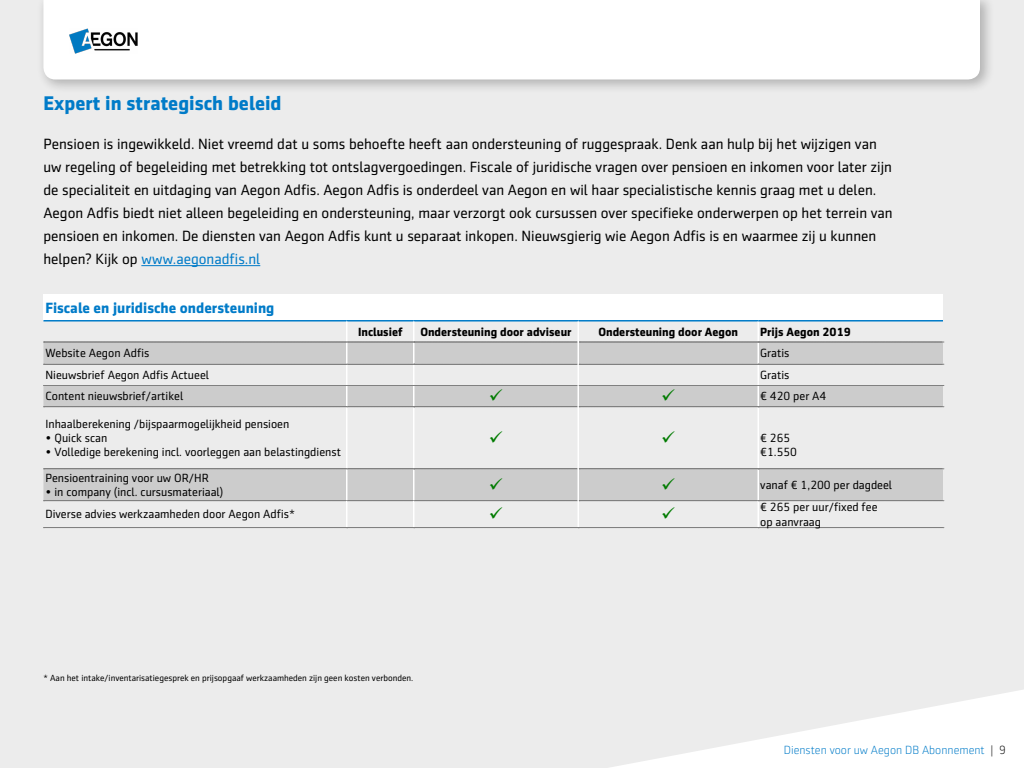
<style>
.page{position:relative;width:1024px;height:768px;background:#ececec}
.page>*{position:absolute;margin:0;border:0;box-sizing:border-box;transform-origin:0 0}
.t1{font:700 20px "Sentico Sans DT";color:#007bc8}
.t2{font:15px/23px "Sentico Sans DT";color:#000}
.t3{font:700 15px "Sentico Sans DT";color:#007bc8}
.t4{font:12px/14.4px "Sentico Sans DT";color:#000}
.t5{font:700 12px "Sentico Sans DT";color:#000}
.t6{font:300 12px "Sentico Sans DT";color:#007bc8}
.t7{font:9px "Sentico Sans DT";color:#000}
.s1{color:#007bc8}
.s2{color:#000}
</style>
<div class="page">
<div style="left:36px;top:0;width:959px;height:94px;background:#000;opacity:.25"></div>
<svg style="left:43px;top:0;width:937px;height:80px"></svg>
<img style="left:69px;top:28px;width:68px;height:25px">
<hr style="left:141px;top:265px;width:119px;height:1px;background:#007bc8">
<div style="left:43px;top:294px;width:900px;height:27px;background:#fff"></div>
<svg style="left:43px;top:342px;width:900px;height:159px;background:#dfdfdf"></svg>
<hr style="left:347px;top:320px;width:67px;height:2px;background:#007bc8">
<hr style="left:414px;top:320px;width:164px;height:2px;background:#007bc8">
<hr style="left:578px;top:320px;width:180px;height:2px;background:#007bc8">
<hr style="left:413px;top:407px;width:1px;height:62px;background:#fff">
<hr style="left:758px;top:407px;width:1px;height:62px;background:#fff">
<hr style="left:413px;top:469px;width:1px;height:32px;background:#fff">
<hr style="left:758px;top:469px;width:1px;height:32px;background:#fff">
<hr style="left:43px;top:320px;width:304px;height:2px;background:#007bc8">
<hr style="left:346px;top:407px;width:2px;height:62px;background:#fff">
<hr style="left:346px;top:469px;width:2px;height:32px;background:#fff">
<hr style="left:578px;top:407px;width:1px;height:62px;background:#fff">
<hr style="left:578px;top:469px;width:1px;height:32px;background:#fff">
<hr style="left:758px;top:320px;width:185px;height:2px;background:#007bc8">
<svg style="left:44px;top:469px;width:900px;height:1px"></svg>
<svg style="left:44px;top:322px;width:900px;height:86px;background:#d6d6d6"></svg>
<svg style="left:490px;top:431px;width:12px;height:12px"></svg>
<svg style="left:662px;top:431px;width:13px;height:12px"></svg>
<svg style="left:490px;top:478px;width:12px;height:11px"></svg>
<svg style="left:662px;top:478px;width:13px;height:11px"></svg>
<svg style="left:44px;top:501px;width:900px;height:28px;background:#e7e7e7"></svg>
<h1 class="t1" style="left:43px;top:92px;width:240px">Expert in strategisch beleid</h1>
<p class="t2" style="left:43px;top:133px;width:851px">Pensioen is ingewikkeld. Niet vreemd dat u soms behoefte heeft aan ondersteuning of ruggespraak. Denk aan hulp bij het wijzigen van uw regeling of begeleiding met betrekking tot ontslagvergoedingen. Fiscale of juridische vragen over pensioen en inkomen voor later zijn de specialiteit en uitdaging van Aegon Adfis. Aegon Adfis is onderdeel van Aegon en wil haar specialistische kennis graag met u delen.<br>Aegon Adfis biedt niet alleen begeleiding en ondersteuning, maar verzorgt ook cursussen over specifieke onderwerpen op het terrein van pensioen en inkomen. De diensten van Aegon Adfis kunt u separaat inkopen. Nieuwsgierig wie Aegon Adfis is en waarmee zij u kunnen helpen? Kijk op <span class="s1">www.aegonadfis.nl</span></p>
<p class="t3" style="left:45px;top:299px;width:231px">Fiscale en juridische ondersteuning</p>
<p class="t5" style="left:358px;top:325px;width:46px">Inclusief</p>
<p class="t5" style="left:420px;top:325px;width:153px">Ondersteuning door adviseur</p>
<p class="t5" style="left:598px;top:325px;width:141px">Ondersteuning door Aegon</p>
<p class="t5" style="left:760px;top:325px;width:92px">Prijs Aegon 2019</p>
<p class="t4" style="left:45px;top:346px;width:105px">Website Aegon Adfis</p>
<p class="t4" style="left:760px;top:346px;width:31px">Gratis</p>
<p class="t4" style="left:45px;top:368px;width:165px">Nieuwsbrief Aegon Adfis Actueel</p>
<p class="t4" style="left:760px;top:368px;width:31px">Gratis</p>
<p class="t4" style="left:45px;top:389px;width:139px">Content nieuwsbrief/artikel</p>
<p class="t4" style="left:760px;top:389px;width:68px">€ 420 per A4</p>
<p class="t4" style="left:45px;top:416px;width:245px">Inhaalberekening /bijspaarmogelijkheid pensioen</p>
<p class="t4" style="left:45px;top:431px;width:63px">• Quick scan</p>
<p class="t4" style="left:45px;top:445px;width:297px">• Volledige berekening incl. voorleggen aan belastingdienst</p>
<p class="t4" style="left:760px;top:431px;width:38px">€ 265 €1.550</p>
<p class="t4" style="left:45px;top:471px;width:165px">Pensioentraining voor uw OR/HR</p>
<p class="t4" style="left:45px;top:485px;width:179px">• in company (incl. cursusmateriaal)</p>
<p class="t4" style="left:760px;top:478px;width:133px">vanaf € 1,200 per dagdeel</p>
<p class="t4" style="left:45px;top:507px;width:251px">Diverse advies werkzaamheden door Aegon Adfis*</p>
<p class="t4" style="left:760px;top:500px;width:119px">€ 265 per uur/fixed fee op aanvraag</p>
<p class="t7" style="left:43px;top:673px;width:371px">* Aan het intake/inventarisatiegesprek en prijsopgaaf werkzaamheden zijn geen kosten verbonden.</p>
<p class="t6" style="left:784px;top:743px;width:224px">Diensten voor uw Aegon DB Abonnement <span class="s2">| 9</span></p>
</div>
